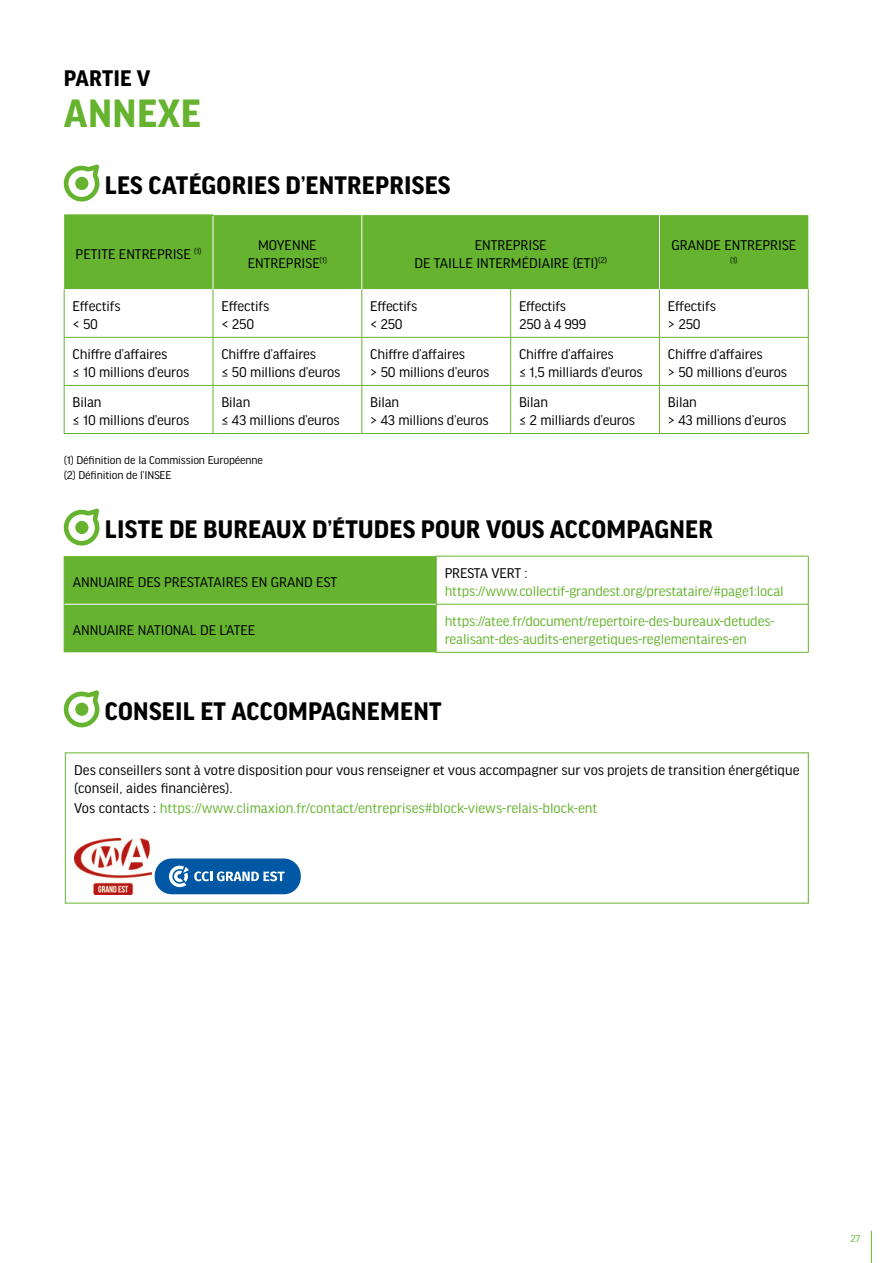
<style>
.page{position:relative;width:893px;height:1263px;background:#fff}
.page>*{position:absolute;margin:0;border:0;box-sizing:border-box;transform-origin:0 0}
.t1{font:700 42px "Good Headline Pro";letter-spacing:.01em;color:#65b32e}
.t2{font:700 27px "Good Headline Pro";letter-spacing:.01em;color:#000}
.t3{font:700 24px "Good Headline Pro";letter-spacing:.01em;color:#000}
.t4{font:15px/18px "Good Headline Pro";letter-spacing:-.01em;color:#000}
.t5{font:15px/18px "Good Headline Pro";letter-spacing:-.01em;color:#65b32e}
.t6{font:12px/15px "Good Headline Pro";letter-spacing:-.01em;color:#000}
.t7{font:10.5px "Good Headline Pro";color:#65b32e}
.t8{font:8.7px "Good Headline Pro";color:#000}
.s1{color:#000}
</style>
<div class="page">
<svg style="left:64px;top:164px;width:35px;height:38px"></svg>
<div style="left:64px;top:215px;width:744px;height:74px;background:#65b32e"></div>
<svg style="left:65px;top:289px;width:743px;height:144px"></svg>
<hr style="left:213px;top:289px;width:1px;height:48px;background:#65b32e">
<hr style="left:361px;top:289px;width:1px;height:48px;background:#65b32e">
<hr style="left:510px;top:289px;width:1px;height:48px;background:#65b32e">
<hr style="left:659px;top:289px;width:1px;height:48px;background:#65b32e">
<hr style="left:64px;top:337px;width:149px;height:1px;background:#65b32e">
<hr style="left:213px;top:337px;width:149px;height:1px;background:#65b32e">
<hr style="left:213px;top:338px;width:1px;height:47px;background:#65b32e">
<hr style="left:362px;top:337px;width:149px;height:1px;background:#65b32e">
<hr style="left:361px;top:338px;width:1px;height:47px;background:#65b32e">
<hr style="left:511px;top:337px;width:148px;height:1px;background:#65b32e">
<hr style="left:510px;top:338px;width:1px;height:47px;background:#65b32e">
<hr style="left:659px;top:337px;width:150px;height:1px;background:#65b32e">
<hr style="left:659px;top:338px;width:1px;height:47px;background:#65b32e">
<hr style="left:64px;top:385px;width:149px;height:1px;background:#65b32e">
<hr style="left:213px;top:385px;width:149px;height:1px;background:#65b32e">
<hr style="left:213px;top:386px;width:1px;height:47px;background:#65b32e">
<hr style="left:362px;top:385px;width:149px;height:1px;background:#65b32e">
<hr style="left:361px;top:386px;width:1px;height:47px;background:#65b32e">
<hr style="left:511px;top:385px;width:148px;height:1px;background:#65b32e">
<hr style="left:510px;top:386px;width:1px;height:47px;background:#65b32e">
<hr style="left:659px;top:385px;width:150px;height:1px;background:#65b32e">
<hr style="left:659px;top:386px;width:1px;height:47px;background:#65b32e">
<hr style="left:213px;top:216px;width:1px;height:73px;background:#fff">
<hr style="left:361px;top:215px;width:1px;height:74px;background:#fff">
<hr style="left:659px;top:215px;width:1px;height:74px;background:#fff">
<hr style="left:64px;top:214px;width:149px;height:2px;background:#65b32e">
<hr style="left:64px;top:289px;width:1px;height:48px;background:#65b32e">
<hr style="left:808px;top:289px;width:1px;height:48px;background:#65b32e">
<hr style="left:64px;top:338px;width:1px;height:47px;background:#65b32e">
<hr style="left:808px;top:338px;width:1px;height:47px;background:#65b32e">
<hr style="left:64px;top:386px;width:1px;height:47px;background:#65b32e">
<hr style="left:808px;top:386px;width:1px;height:47px;background:#65b32e">
<hr style="left:64px;top:433px;width:149px;height:1px;background:#65b32e">
<hr style="left:213px;top:433px;width:149px;height:1px;background:#65b32e">
<hr style="left:362px;top:433px;width:149px;height:1px;background:#65b32e">
<hr style="left:511px;top:433px;width:148px;height:1px;background:#65b32e">
<hr style="left:659px;top:433px;width:150px;height:1px;background:#65b32e">
<svg style="left:64px;top:508px;width:35px;height:38px"></svg>
<svg style="left:65px;top:556px;width:743px;height:96px"></svg>
<hr style="left:436px;top:556px;width:1px;height:48px;background:#65b32e">
<hr style="left:436px;top:604px;width:373px;height:1px;background:#65b32e">
<hr style="left:436px;top:605px;width:1px;height:47px;background:#65b32e">
<hr style="left:64px;top:556px;width:1px;height:48px;background:#65b32e">
<hr style="left:64px;top:604px;width:1px;height:48px;background:#65b32e">
<hr style="left:65px;top:604px;width:371px;height:1px;background:#fff">
<hr style="left:436px;top:556px;width:373px;height:1px;background:#65b32e">
<hr style="left:808px;top:556px;width:1px;height:48px;background:#65b32e">
<hr style="left:808px;top:605px;width:1px;height:47px;background:#65b32e">
<hr style="left:436px;top:652px;width:373px;height:1px;background:#65b32e">
<svg style="left:64px;top:690px;width:35px;height:37px"></svg>
<img style="left:74px;top:838px;width:77px;height:56px">
<div style="left:155px;top:858px;width:146px;height:36px;background:#0058a5;border-radius:17px"></div>
<svg style="left:169px;top:866px;width:116px;height:21px"></svg>
<hr style="left:871px;top:1231px;width:1px;height:32px;background:#65b32e">
<h3 class="t3" style="left:64px;top:67px;width:88px">PARTIE V</h3>
<h1 class="t1" style="left:64px;top:93px;width:139px">ANNEXE</h1>
<h2 class="t2" style="left:105px;top:173px;width:347px">LES CATÉGORIES D’ENTREPRISES</h2>
<p class="t4" style="left:76px;top:245px;width:127px">PETITE ENTREPRISE <sup>(1)</sup></p>
<p class="t4" style="left:248px;top:236px;width:81px;text-align:center">MOYENNE<br>ENTREPRISE<sup>(1)</sup></p>
<p class="t4" style="left:414px;top:236px;width:194px;text-align:center">ENTREPRISE<br>DE TAILLE INTERMÉDIAIRE (ETI)<sup>(2)</sup></p>
<p class="t4" style="left:672px;top:236px;width:126px">GRANDE ENTREPRISE</p>
<p class="t8" style="left:730px;top:256px;width:9px">(1)</p>
<p class="t4" style="left:73px;top:297px;width:49px">Effectifs &lt; 50</p>
<p class="t4" style="left:221px;top:297px;width:49px">Effectifs &lt; 250</p>
<p class="t4" style="left:370px;top:297px;width:48px">Effectifs &lt; 250</p>
<p class="t4" style="left:519px;top:297px;width:68px">Effectifs<br>250 à 4 999</p>
<p class="t4" style="left:668px;top:297px;width:49px">Effectifs &gt; 250</p>
<p class="t4" style="left:73px;top:345px;width:118px">Chiffre d’affaires<br>≤ 10 millions d’euros</p>
<p class="t4" style="left:221px;top:345px;width:121px">Chiffre d’affaires<br>≤ 50 millions d’euros</p>
<p class="t4" style="left:370px;top:345px;width:121px">Chiffre d’affaires<br>&gt; 50 millions d’euros</p>
<p class="t4" style="left:519px;top:345px;width:125px">Chiffre d’affaires<br>≤ 1,5 milliards d’euros</p>
<p class="t4" style="left:668px;top:345px;width:121px">Chiffre d’affaires<br>&gt; 50 millions d’euros</p>
<p class="t4" style="left:73px;top:393px;width:118px">Bilan<br>≤ 10 millions d’euros</p>
<p class="t4" style="left:221px;top:393px;width:120px">Bilan<br>≤ 43 millions d’euros</p>
<p class="t4" style="left:370px;top:393px;width:120px">Bilan<br>&gt; 43 millions d’euros</p>
<p class="t4" style="left:519px;top:393px;width:117px">Bilan<br>≤ 2 milliards d’euros</p>
<p class="t4" style="left:668px;top:393px;width:120px">Bilan<br>&gt; 43 millions d’euros</p>
<p class="t6" style="left:64px;top:453px;width:201px">(1) Définition de la Commission Européenne (2) Définition de l’INSEE</p>
<h2 class="t2" style="left:105px;top:517px;width:609px">LISTE DE BUREAUX D’ÉTUDES POUR VOUS ACCOMPAGNER</h2>
<p class="t4" style="left:73px;top:573px;width:266px">ANNUAIRE DES PRESTATAIRES EN GRAND EST</p>
<p class="t4" style="left:445px;top:564px;width:84px">PRESTA VERT :</p>
<p class="t5" style="left:445px;top:582px;width:340px">https://www.collectif-grandest.org/prestataire/#page1:local</p>
<p class="t4" style="left:73px;top:621px;width:184px">ANNUAIRE NATIONAL DE L’ATEE</p>
<p class="t5" style="left:445px;top:612px;width:331px">https://atee.fr/document/repertoire-des-bureaux-detudes&shy;realisant-des-audits-energetiques-reglementaires-en</p>
<h2 class="t2" style="left:105px;top:699px;width:338px">CONSEIL ET ACCOMPAGNEMENT</h2>
<p class="t4" style="left:74px;top:761px;width:727px">Des conseillers sont à votre disposition pour vous renseigner et vous accompagner sur vos projets de transition énergétique (conseil, aides financières).</p>
<p class="t5" style="left:74px;top:799px;width:525px"><span class="s1">Vos contacts :</span> https://www.climaxion.fr/contact/entreprises#block-views-relais-block-ent</p>
<p class="t7" style="left:850px;top:1233px;width:11px">27</p>
</div>
